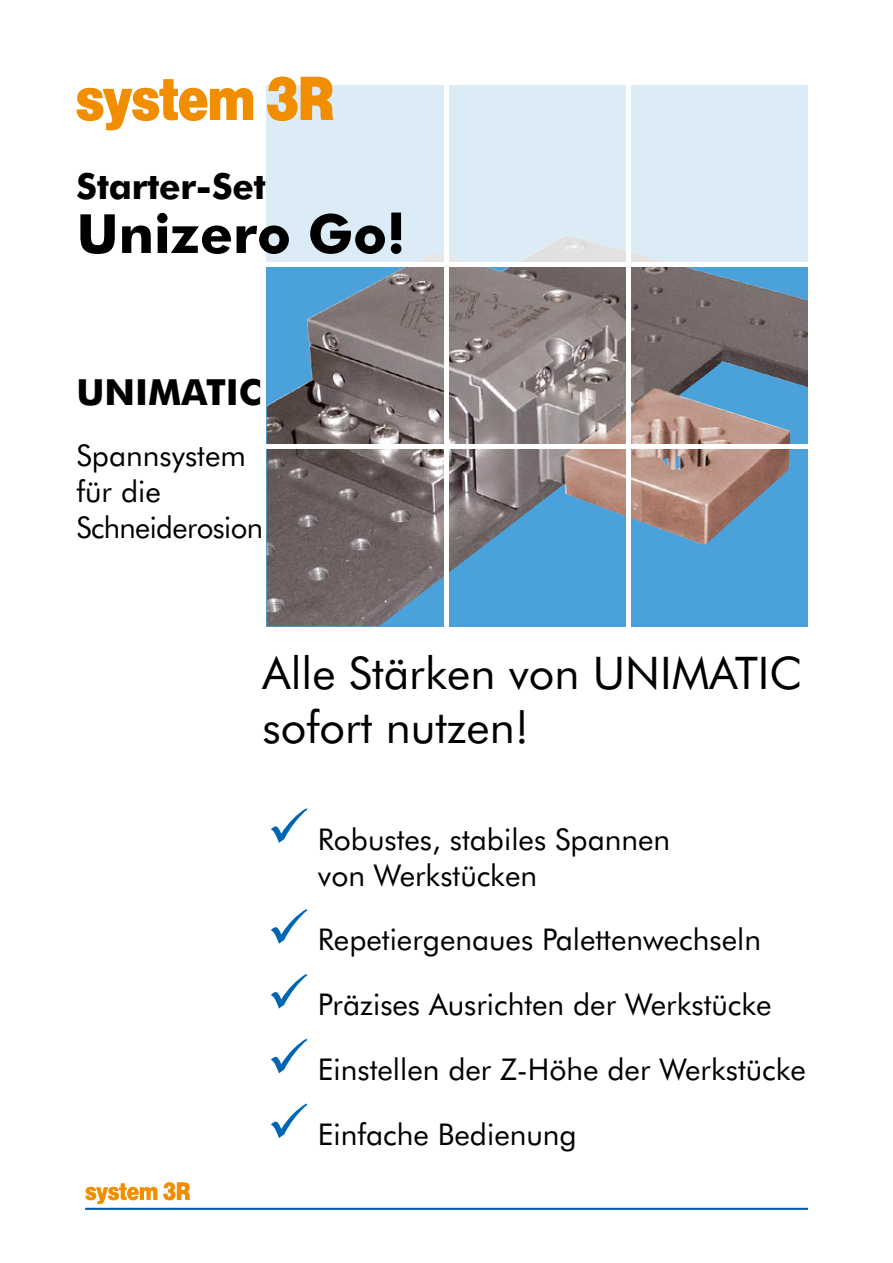
<style>
.page{position:relative;width:893px;height:1263px;background:#fff}
.page>*{position:absolute;margin:0;border:0;box-sizing:border-box;transform-origin:0 0}
.t1{font:700 54px "Futura BT";color:#000}
.t2{font:45px/54px "Futura BT";color:#000}
.t3{font:700 36px "Futura BT";letter-spacing:-.01em;color:#000}
.t4{font:30px/36px "Futura BT";color:#000}
.s1{color:#0066b3}
</style>
<div class="page">
<img style="left:267px;top:267px;width:541px;height:359px">
<div style="left:265px;top:83px;width:543px;height:182px;background:#dbecf7"></div>
<div style="left:263px;top:444px;width:545px;height:5px;background:#fff"></div>
<hr style="left:263px;top:263px;width:545px;height:4px;background:#fff">
<div style="left:444px;top:85px;width:5px;height:541px;background:#fff"></div>
<hr style="left:626px;top:85px;width:4px;height:541px;background:#fff">
<svg style="left:77px;top:79px;width:176px;height:51px"></svg>
<svg style="left:267px;top:77px;width:67px;height:44px"></svg>
<svg style="left:85px;top:1183px;width:72px;height:21px"></svg>
<svg style="left:163px;top:1182px;width:27px;height:18px"></svg>
<hr style="left:85px;top:1208px;width:723px;height:2px;background:#005aa9">
<p class="t3" style="left:77px;top:164px;width:191px">Starter-Set</p>
<h1 class="t1" style="left:77px;top:201px;width:330px">Unizero Go!</h1>
<p class="t3" style="left:77px;top:370px;width:186px">UNIMATIC</p>
<p class="t4" style="left:77px;top:437px;width:188px">Spannsystem für die<br>Schneiderosion</p>
<h2 class="t2" style="left:263px;top:646px;width:541px">Alle Stärken von UNIMATIC sofort nutzen!</h2>
<p class="t4" style="left:318px;top:821px;width:354px;text-indent:-51px"><span class="s1">✓</span> Robustes, stabiles Spannen von Werkstücken</p>
<p class="t4" style="left:267px;top:921px;width:496px"><span class="s1">✓</span> Repetiergenaues Palettenwechseln</p>
<p class="t4" style="left:267px;top:986px;width:506px"><span class="s1">✓</span> Präzises Ausrichten der Werkstücke</p>
<p class="t4" style="left:267px;top:1051px;width:541px"><span class="s1">✓</span> Einstellen der Z-Höhe der Werkstücke</p>
<p class="t4" style="left:267px;top:1116px;width:311px"><span class="s1">✓</span> Einfache Bedienung</p>
</div>
